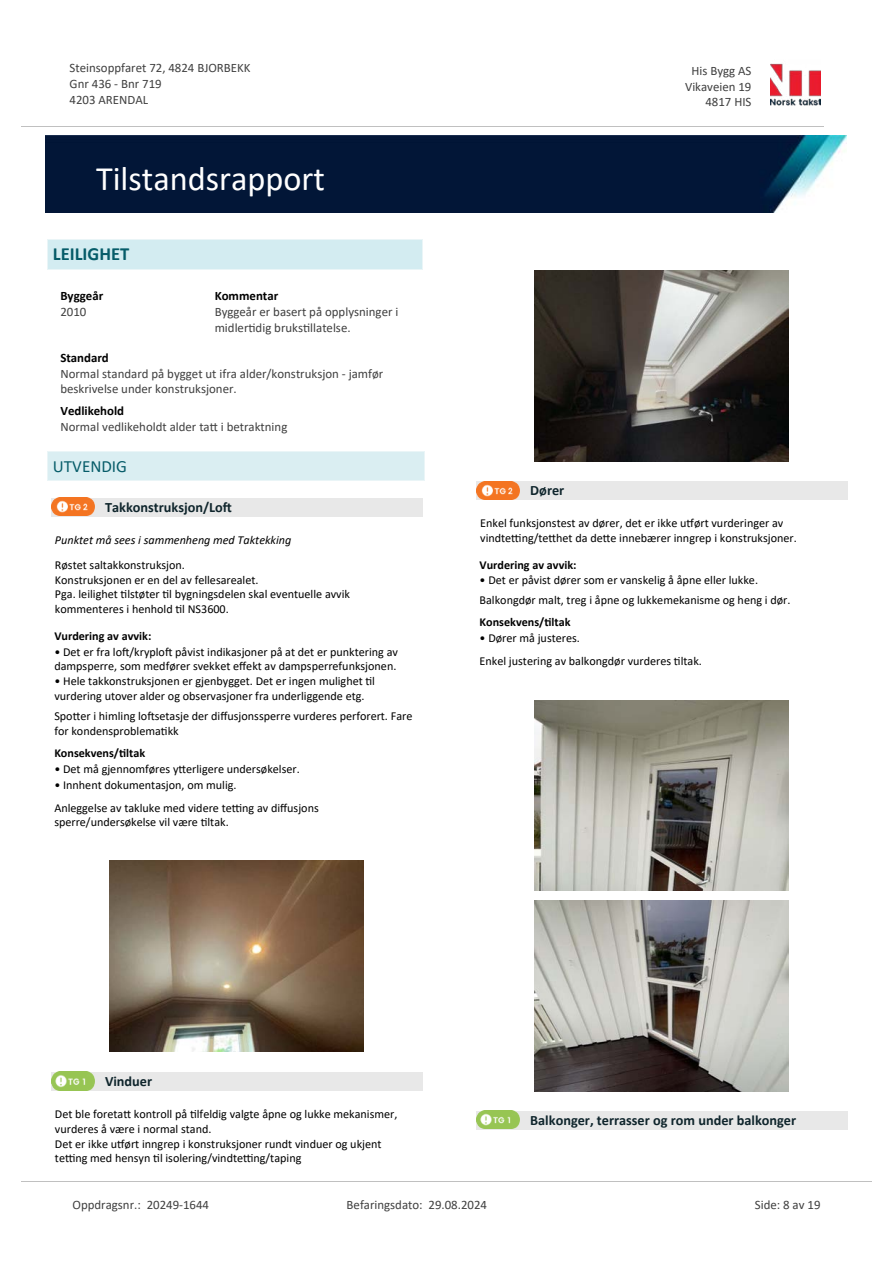
<style>
.page{position:relative;width:893px;height:1263px;background:#fff}
.page>*{position:absolute;margin:0;border:0;box-sizing:border-box;transform-origin:0 0}
.t1{font:34.35px "Calibri";color:#fff}
.t2{font:700 18.6px "Calibri";color:#065c69}
.t3{font:17.1px "Calibri";color:#065c69}
.t4{font:700 14.25px "Calibri";color:#0f252c}
.t5{font:12.9px/15.8px "Calibri";color:#404040}
.t6{font:700 12.9px "Calibri";color:#000}
.t7{font:12.15px/14.9px "Calibri";color:#000}
.t8{font:700 12.15px "Calibri";color:#000}
.t9{font:italic 12.15px "Calibri";color:#000}
</style>
<div class="page">
<div style="left:47px;top:452px;width:377px;height:29px;background:#daeef2"></div>
<svg style="left:47px;top:453px;width:1px;height:27px"></svg>
<svg style="left:424px;top:452px;width:1px;height:29px"></svg>
<hr style="left:47px;top:452px;width:377px;height:1px;background:#eaf5f7">
<hr style="left:47px;top:480px;width:377px;height:1px;background:#eaf5f7">
<div style="left:51px;top:498px;width:372px;height:18px;background:#e8e8e8"></div>
<img style="left:51px;top:498px;width:43px;height:18px">
<img style="left:109px;top:861px;width:254px;height:190px">
<div style="left:51px;top:1072px;width:372px;height:18px;background:#e8e8e8"></div>
<img style="left:51px;top:1072px;width:43px;height:18px">
<div style="left:47px;top:239px;width:376px;height:30px;background:#d3ecf1"></div>
<hr style="left:47px;top:239px;width:1px;height:30px;background:#eaf5f7">
<hr style="left:423px;top:239px;width:1px;height:30px;background:#eaf5f7">
<hr style="left:47px;top:239px;width:376px;height:1px;background:#eaf5f7">
<hr style="left:47px;top:269px;width:376px;height:1px;background:#eaf5f7">
<img style="left:534px;top:270px;width:254px;height:191px">
<div style="left:477px;top:481px;width:371px;height:19px;background:#e8e8e8"></div>
<img style="left:477px;top:481px;width:42px;height:19px">
<img style="left:534px;top:700px;width:254px;height:191px">
<img style="left:534px;top:900px;width:254px;height:191px">
<div style="left:477px;top:1111px;width:371px;height:18px;background:#e8e8e8"></div>
<img style="left:477px;top:1110px;width:42px;height:19px">
<img style="left:770px;top:63px;width:51px;height:43px">
<hr style="left:21px;top:127px;width:802px;height:1px;background:#c0c0c0">
<img style="left:46px;top:135px;width:800px;height:78px">
<hr style="left:21px;top:1181px;width:851px;height:1px;background:#c0c0c0">
<p class="t5" style="left:70px;top:60px;width:182px">Steinsoppfaret 72, 4824 BJORBEKK<br>Gnr 436 - Bnr 719<br>4203 ARENDAL</p>
<p class="t5" style="left:691px;top:63px;width:62px">His Bygg AS</p>
<p class="t5" style="left:685px;top:78px;width:68px">Vikaveien 19</p>
<p class="t5" style="left:705px;top:94px;width:48px">4817 HIS</p>
<h1 class="t1" style="left:96px;top:155px;width:230px">Tilstandsrapport</h1>
<h2 class="t2" style="left:53px;top:241px;width:78px">LEILIGHET</h2>
<p class="t6" style="left:60px;top:287px;width:44px">Byggeår</p>
<p class="t5" style="left:60px;top:304px;width:28px">2010</p>
<p class="t6" style="left:60px;top:348px;width:50px">Standard</p>
<p class="t5" style="left:60px;top:365px;width:324px">Normal standard på bygget ut ifra alder/konstruksjon - jamfør beskrivelse under konstruksjoner.</p>
<p class="t6" style="left:60px;top:402px;width:65px">Vedlikehold</p>
<p class="t5" style="left:60px;top:418px;width:228px">Normal vedlikeholdt alder ta琀琀 i betraktning</p>
<p class="t6" style="left:215px;top:287px;width:65px">Kommentar</p>
<p class="t5" style="left:215px;top:304px;width:185px">Byggeår er basert på opplysninger i midler琀椀dig bruks琀椀llatelse.</p>
<h3 class="t3" style="left:53px;top:454px;width:76px">UTVENDIG</h3>
<p class="t4" style="left:105px;top:497px;width:128px">Takkonstruksjon/Lo昀琀</p>
<p class="t9" style="left:55px;top:531px;width:238px">Punktet må sees i sammenheng med Taktekking</p>
<p class="t7" style="left:55px;top:557px;width:297px">Røstet saltakkonstruksjon.<br>Konstruksjonen er en del av fellesarealet.<br>Pga. leilighet 琀椀lstøter 琀椀l bygningsdelen skal eventuelle avvik kommenteres i henhold 琀椀l NS3600.</p>
<p class="t8" style="left:54px;top:627px;width:98px">Vurdering av avvik:</p>
<p class="t7" style="left:54px;top:644px;width:345px">• Det er fra lo昀琀/kryplo昀琀 påvist indikasjoner på at det er punktering av dampsperre, som medfører svekket e昀昀ekt av dampsperrefunksjonen.</p>
<p class="t7" style="left:54px;top:673px;width:322px">• Hele takkonstruksjonen er gjenbygget. Det er ingen mulighet 琀椀l vurdering utover alder og observasjoner fra underliggende etg.</p>
<p class="t7" style="left:54px;top:708px;width:360px">Spo琀琀er i himling lo昀琀setasje der di昀昀usjonssperre vurderes perforert. Fare for kondensproblema琀椀kk</p>
<p class="t8" style="left:54px;top:744px;width:92px">Konsekvens/琀椀ltak</p>
<p class="t7" style="left:54px;top:761px;width:247px">• Det må gjennomføres y琀琀erligere undersøkelser.</p>
<p class="t7" style="left:54px;top:773px;width:266px;line-height:22.8px">• Innhent dokumentasjon, om mulig.<br>Anleggelse av takluke med videre te琀紀ng av di昀昀usjons</p>
<p class="t7" style="left:54px;top:815px;width:176px">sperre/undersøkelse vil være 琀椀ltak.</p>
<p class="t4" style="left:530px;top:481px;width:36px">Dører</p>
<p class="t7" style="left:480px;top:515px;width:318px">Enkel funksjonstest av dører, det er ikke u琀昀ørt vurderinger av vindte琀紀ng/te琀琀het da de琀琀e innebærer inngrep i konstruksjoner.</p>
<p class="t8" style="left:480px;top:556px;width:98px">Vurdering av avvik:</p>
<p class="t7" style="left:480px;top:570px;width:312px;line-height:20.1px">• Det er påvist dører som er vanskelig å åpne eller lukke.<br>Balkongdør malt, treg i åpne og lukkemekanisme og heng i dør.</p>
<p class="t8" style="left:480px;top:614px;width:92px">Konsekvens/琀椀ltak</p>
<p class="t7" style="left:480px;top:626px;width:224px;line-height:22.8px">• Dører må justeres.<br>Enkel justering av balkongdør vurderes 琀椀ltak.</p>
<p class="t4" style="left:105px;top:1071px;width:49px">Vinduer</p>
<p class="t7" style="left:55px;top:1106px;width:344px">Det ble foreta琀琀 kontroll på 琀椀lfeldig valgte åpne og lukke mekanismer, vurderes å være i normal stand.<br>Det er ikke u琀昀ørt inngrep i konstruksjoner rundt vinduer og ukjent<br>te琀紀ng med hensyn 琀椀l isolering/vindte琀紀ng/taping</p>
<p class="t4" style="left:530px;top:1110px;width:267px">Balkonger, terrasser og rom under balkonger</p>
<p class="t5" style="left:72px;top:1197px;width:138px">Oppdragsnr.: 20249-1644</p>
<p class="t5" style="left:347px;top:1197px;width:142px">Befaringsdato: 29.08.2024</p>
<p class="t5" style="left:755px;top:1197px;width:67px">Side: 8 av 19</p>
</div>
